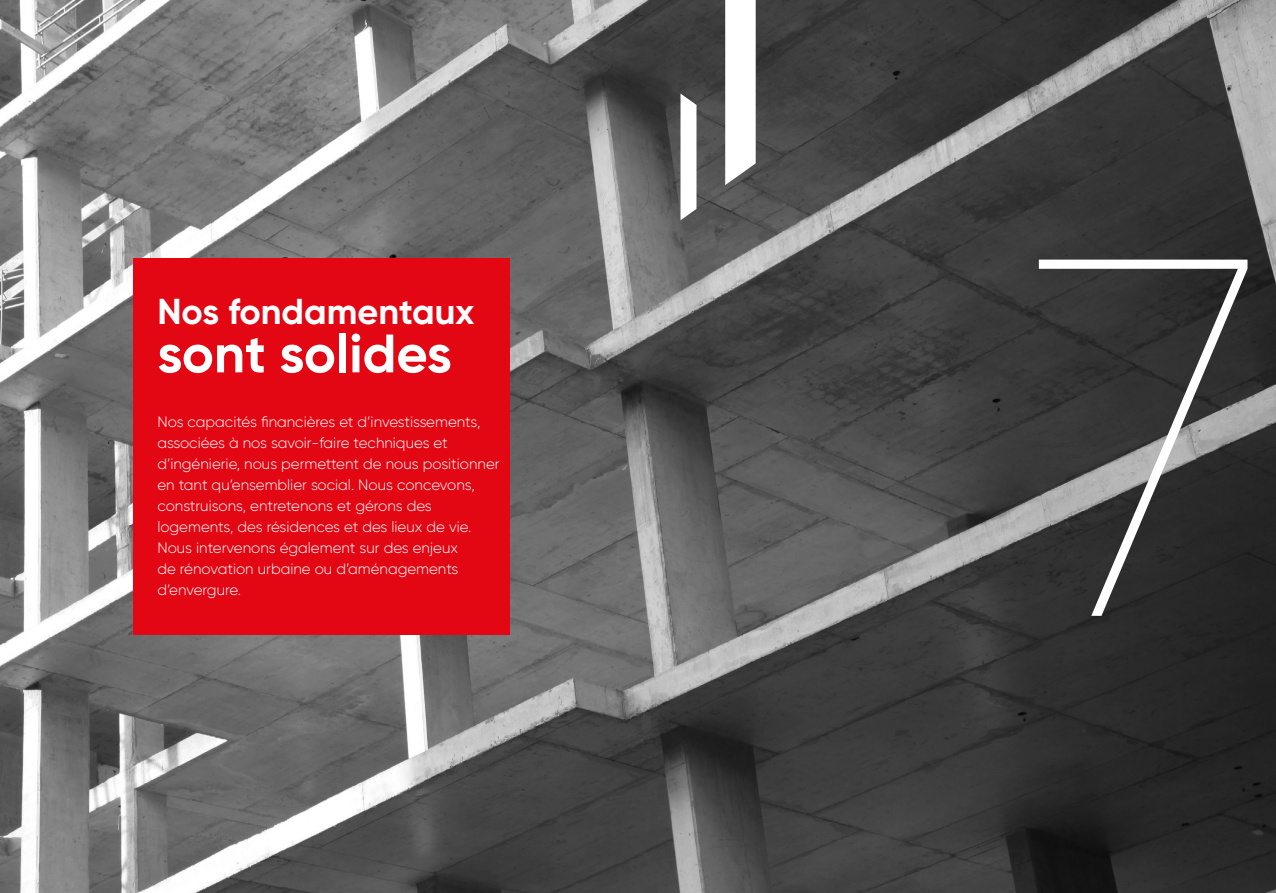
<style>
.page{position:relative;width:1276px;height:893px;background:#fff}
.page>*{position:absolute;margin:0;border:0;box-sizing:border-box;transform-origin:0 0}
.t1{font:100 508.95px "Gilroy";color:#fff}
.t2{font:700 54px "Gilroy";color:#fff}
.t3{font:700 36px "Gilroy";color:#fff}
.t4{font:300 15px/21px "Gilroy";color:#fff}
</style>
<div class="page">
<img style="left:0;top:0;width:1276px;height:893px">
<div style="left:133px;top:258px;width:376px;height:377px;background:#e30613"></div>
<svg style="left:725px;top:0;width:30px;height:185px"></svg>
<svg style="left:680px;top:94px;width:16px;height:126px"></svg>
<h3 class="t3" style="left:157px;top:289px;width:318px">Nos fondamentaux</h3>
<h2 class="t2" style="left:157px;top:320px;width:296px">sont solides</h2>
<p class="t4" style="left:157px;top:411px;width:344px">Nos capacités financières et d’investissements, associées à nos savoir-faire techniques et d’ingénierie, nous permettent de nous positionner en tant qu’ensemblier social. Nous concevons, construisons, entretenons et gérons des logements, des résidences et des lieux de vie.<br>Nous intervenons également sur des enjeux<br>de rénovation urbaine ou d’aménagements d’envergure.</p>
<h1 class="t1" style="left:1023px;top:127px;width:251px">7</h1>
</div>
